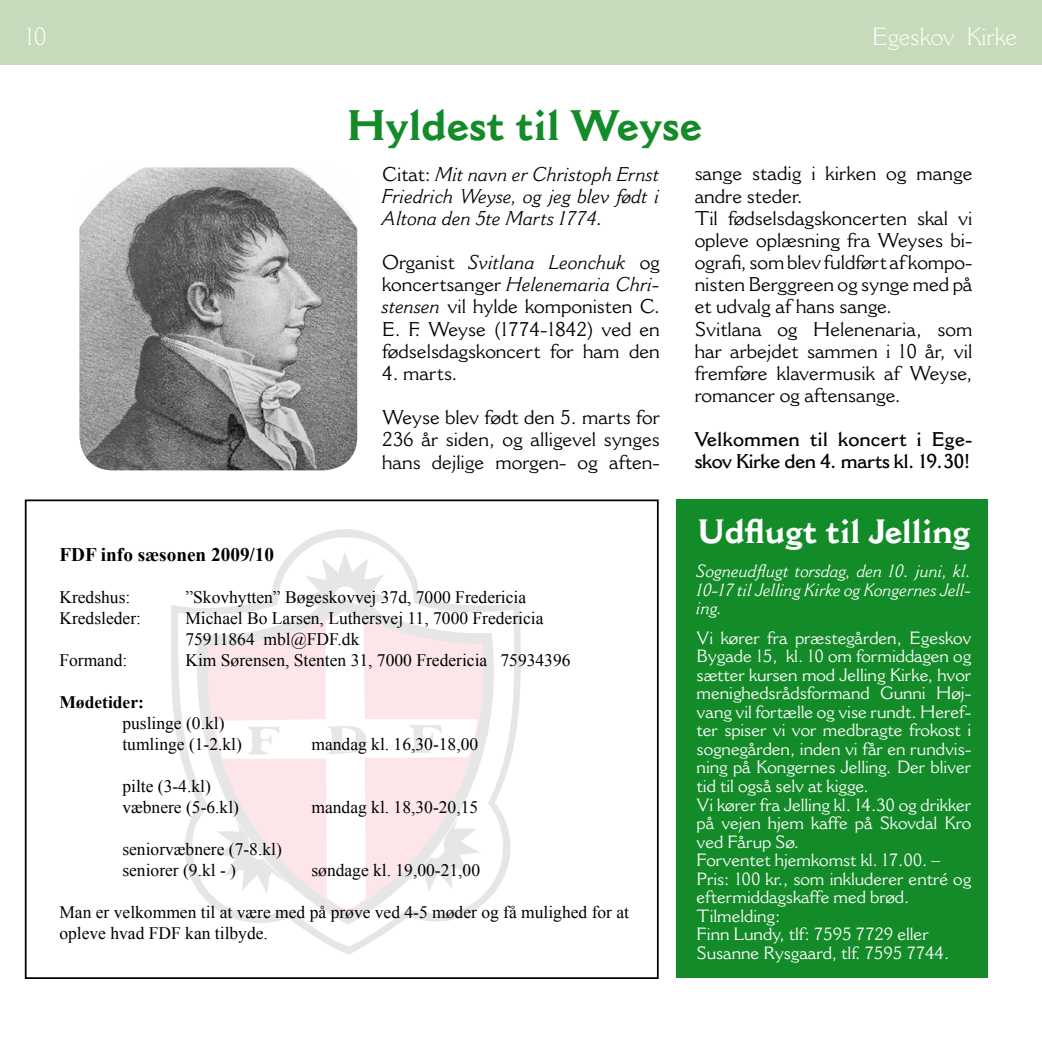
<style>
.page{position:relative;width:1042px;height:1042px;background:#fff}
.page>*{position:absolute;margin:0;border:0;box-sizing:border-box;transform-origin:0 0}
.t1{font:700 42px "Cantoria MT Std";color:#148b29}
.t2{font:700 33.25px "Cantoria MT Std";color:#fff}
.t3{font:300 24.5px "Cantoria MT Std";color:#fff}
.t4{font:19.6px/22.2px "Cantoria MT Std";color:#000;text-align:justify}
.t5{font:italic 19.6px/22.2px "Cantoria MT Std";color:#000;text-align:justify}
.t6{font:600 19.6px/22.2px "Cantoria MT Std";color:#000}
.t7{font:700 19.25px "Times New Roman";color:#000}
.t8{font:17.5px/18.6px "Cantoria MT Std";letter-spacing:-.005em;color:#fff}
.t9{font:17.5px/21px "Times New Roman";color:#000}
.t10{font:italic 17.5px/18.6px "Cantoria MT Std";letter-spacing:-.005em;color:#fff;text-align:justify}
.t11{font:700 17.5px "Times New Roman";color:#000}
.s1{font-style:normal}
.s2{font-style:italic}
</style>
<div class="page">
<div style="left:0;top:0;width:1042px;height:64px;background:#c6dbbb"></div>
<svg style="left:171px;top:529px;width:350px;height:426px"></svg>
<svg style="left:177px;top:530px;width:339px;height:416px"></svg>
<svg style="left:298px;top:552px;width:94px;height:40px"></svg>
<svg style="left:194px;top:592px;width:305px;height:339px"></svg>
<svg style="left:213px;top:611px;width:265px;height:300px;fill:#fce6ea"></svg>
<svg style="left:409px;top:725px;width:33px;height:28px"></svg>
<svg style="left:247px;top:727px;width:33px;height:28px"></svg>
<svg style="left:327px;top:721px;width:40px;height:33px"></svg>
<svg style="left:409px;top:814px;width:71px;height:77px"></svg>
<svg style="left:214px;top:816px;width:74px;height:78px"></svg>
<div style="left:25px;top:499px;width:634px;height:480px;border:2px solid #000"></div>
<img style="left:79px;top:167px;width:278px;height:303px">
<div style="left:677px;top:499px;width:311px;height:479px;background:#148b29"></div>
<h3 class="t3" style="left:25px;top:22px;width:23px">10</h3>
<h3 class="t3" style="left:872px;top:22px;width:146px">Egeskov Kirke</h3>
<h1 class="t1" style="left:347px;top:100px;width:357px">Hyldest til Weyse</h1>
<p class="t5" style="left:382px;top:163px;width:279px"><span class="s1">Citat:</span> Mit navn er Christoph Ernst Friedrich Weyse, og jeg blev født i Altona den 5te Marts 1774.</p>
<p class="t4" style="left:382px;top:251px;width:279px">Organist <span class="s2">Svitlana Leonchuk</span> og koncertsanger <span class="s2">Helenemaria Chri&shy;stensen</span> vil hylde komponisten C.<br>E. F. Weyse (1774-1842) ved en fødselsdagskoncert for ham den</p>
<p class="t4" style="left:382px;top:362px;width:77px">4. marts.</p>
<p class="t4" style="left:382px;top:406px;width:279px">Weyse blev født den 5. marts for 236 år siden, og alligevel synges hans dejlige morgen- og aften-</p>
<p class="t4" style="left:694px;top:162px;width:279px;text-align:left">sange stadig i kirken og mange andre steder.<br>Til fødselsdagskoncerten skal vi opleve oplæsning fra Weyses bi&shy;ografi, som blev fuldført af kompo&shy;nisten Berggreen og synge med på et udvalg af hans sange.<br>Svitlana og Helenenaria, som har arbejdet sammen i 10 år, vil fremføre klavermusik af Weyse, romancer og aftensange.</p>
<p class="t6" style="left:694px;top:428px;width:279px">Velkommen til koncert i Ege&shy;skov Kirke den 4. marts kl. 19.30!</p>
<p class="t7" style="left:59px;top:541px;width:216px">FDF info sæsonen 2009/10</p>
<p class="t9" style="left:59px;top:586px;width:72px">Kredshus:</p>
<p class="t9" style="left:185px;top:586px;width:342px">”Skovhytten” Bøgeskovvej 37d, 7000 Fredericia</p>
<p class="t9" style="left:59px;top:607px;width:83px">Kredsleder:</p>
<p class="t9" style="left:185px;top:607px;width:359px">Michael Bo Larsen, Luthersvej 11, 7000 Fredericia<br>75911864 mbl@FDF.dk</p>
<p class="t9" style="left:59px;top:649px;width:70px">Formand:</p>
<p class="t9" style="left:185px;top:649px;width:387px">Kim Sørensen, Stenten 31, 7000 Fredericia 75934396</p>
<p class="t11" style="left:59px;top:690px;width:86px">Mødetider:</p>
<p class="t9" style="left:122px;top:712px;width:121px">puslinge (0.kl) tumlinge (1-2.kl)</p>
<p class="t9" style="left:311px;top:733px;width:168px">mandag kl. 16,30-18,00</p>
<p class="t9" style="left:122px;top:775px;width:118px">pilte (3-4.kl) væbnere (5-6.kl)</p>
<p class="t9" style="left:311px;top:796px;width:168px">mandag kl. 18,30-20,15</p>
<p class="t9" style="left:122px;top:838px;width:161px">seniorvæbnere (7-8.kl) seniorer (9.kl - )</p>
<p class="t9" style="left:311px;top:859px;width:170px">søndage kl. 19,00-21,00</p>
<p class="t9" style="left:59px;top:901px;width:571px">Man er velkommen til at være med på prøve ved 4-5 møder og få mulighed for at opleve hvad FDF kan tilbyde.</p>
<h2 class="t2" style="left:698px;top:511px;width:274px">Udflugt til Jelling</h2>
<p class="t10" style="left:696px;top:562px;width:276px">Sogneudflugt torsdag, den 10. juni, kl.<br>10-17 til Jelling Kirke og Kongernes Jell&shy;ing.</p>
<p class="t8" style="left:696px;top:628px;width:276px">Vi kører fra præstegården, Egeskov<br>Bygade 15, kl. 10 om formiddagen og sætter kursen mod Jelling Kirke, hvor menighedsrådsformand Gunni Høj&shy;vang vil fortælle og vise rundt. Heref&shy;ter spiser vi vor medbragte frokost i sognegården, inden vi får en rundvis&shy;ning på Kongernes Jelling. Der bliver tid til også selv at kigge.<br>Vi kører fra Jelling kl. 14.30 og drikker på vejen hjem kaffe på Skovdal Kro ved Fårup Sø.<br>Forventet hjemkomst kl. 17.00. –<br>Pris: 100 kr., som inkluderer entré og eftermiddagskaffe med brød.<br>Tilmelding:<br>Finn Lundy, tlf: 7595 7729 eller<br>Susanne Rysgaard, tlf. 7595 7744.</p>
</div>
